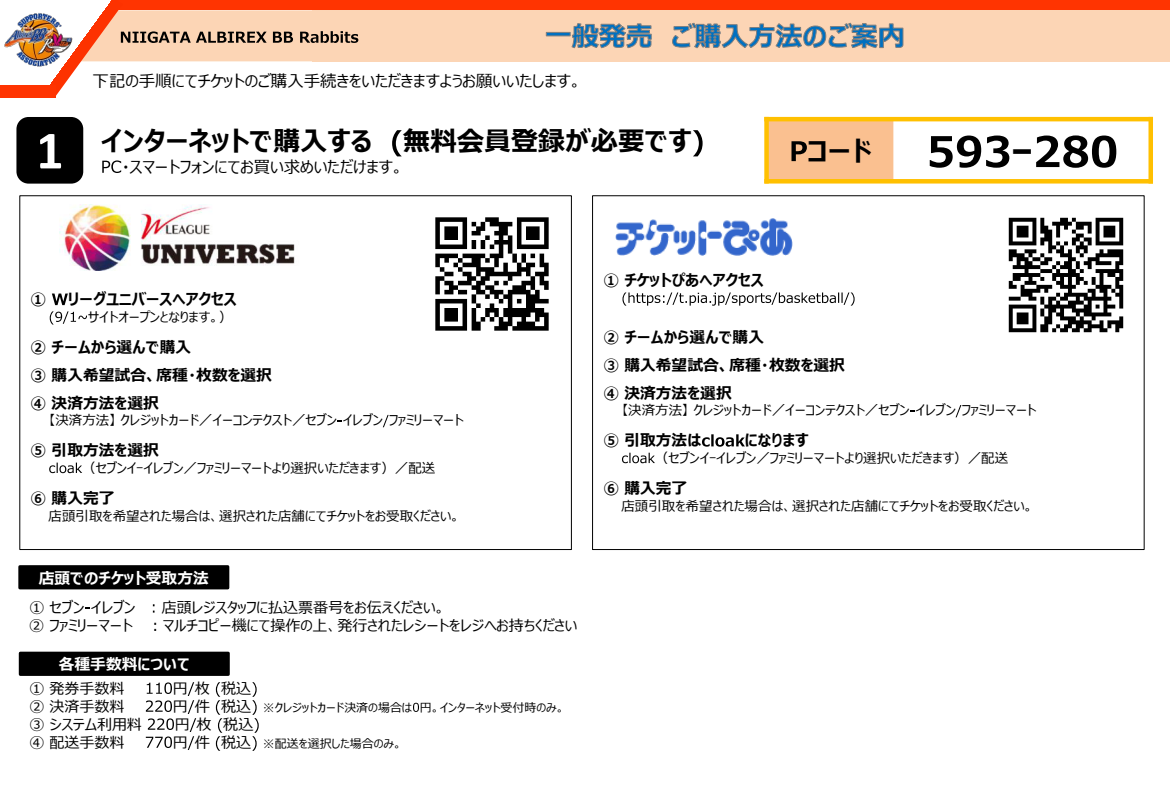
<style>
.page{position:relative;width:1170px;height:810px;background:#fff}
.page>*{position:absolute;margin:0;border:0;box-sizing:border-box;transform-origin:0 0}
.t1{font:700 54px "Calibri";color:#fff}
.t2{font:700 42px "Meiryo UI";color:#000}
.t3{font:700 27px "Meiryo UI";color:#000}
.t4{font:16.5px "Meiryo UI";color:#000}
.t5{font:700 15.75px/27.9px "Meiryo UI";color:#000}
.t6{font:700 15.75px "Meiryo UI";color:#fff}
.t7{font:15px/18px "Meiryo UI";color:#000;text-align:center}
.t8{font:13.5px "Meiryo UI";color:#000}
.t9{font:12px "Meiryo UI";color:#000}
.s1{font-size:15px}
</style>
<div class="page">
<div style="left:123px;top:0;width:1047px;height:9px;background:#ff3401"></div>
<div style="left:313px;top:10px;width:857px;height:51px;background:#fcd5b5"></div>
<img style="left:50px;top:0;width:73px;height:96px">
<img style="left:1px;top:85px;width:55px;height:12px">
<img style="left:4px;top:10px;width:58px;height:60px">
<svg style="left:546px;top:23px;width:106px;height:25px"></svg>
<svg style="left:672px;top:23px;width:231px;height:25px"></svg>
<svg style="left:392px;top:130px;width:10px;height:26px"></svg>
<svg style="left:693px;top:130px;width:10px;height:26px"></svg>
<svg style="left:102px;top:160px;width:19px;height:13px"></svg>
<div style="left:18px;top:118px;width:64px;height:64px;background:#000;border-radius:11px"></div>
<div style="left:16px;top:117px;width:67px;height:67px;border:3px solid #000;border-radius:11px"></div>
<svg style="left:52px;top:294px;width:16px;height:11px"></svg>
<svg style="left:50px;top:311px;width:37px;height:14px"></svg>
<svg style="left:383px;top:415px;width:6px;height:12px"></svg>
<svg style="left:49px;top:463px;width:33px;height:10px"></svg>
<div style="left:18px;top:565px;width:211px;height:24px;background:#000;border:3px solid #000"></div>
<svg style="left:153px;top:604px;width:2px;height:9px"></svg>
<div style="left:19px;top:652px;width:211px;height:24px;background:#000;border:3px solid #000"></div>
<svg style="left:147px;top:682px;width:25px;height:12px"></svg>
<svg style="left:146px;top:700px;width:26px;height:12px"></svg>
<svg style="left:413px;top:703px;width:6px;height:9px"></svg>
<svg style="left:148px;top:718px;width:26px;height:12px"></svg>
<svg style="left:146px;top:736px;width:26px;height:12px"></svg>
<svg style="left:188px;top:682px;width:8px;height:68px"></svg>
<svg style="left:216px;top:682px;width:6px;height:69px"></svg>
<svg style="left:252px;top:682px;width:7px;height:69px"></svg>
<svg style="left:62px;top:10px;width:296px;height:80px"></svg>
<svg style="left:622px;top:293px;width:233px;height:13px"></svg>
<svg style="left:956px;top:405px;width:5px;height:12px"></svg>
<svg style="left:702px;top:434px;width:43px;height:13px"></svg>
<svg style="left:622px;top:453px;width:33px;height:10px"></svg>
<img style="left:1008px;top:217px;width:116px;height:116px">
<img style="left:615px;top:219px;width:178px;height:37px">
<div style="left:767px;top:119px;width:127px;height:62px;background:#fac090"></div>
<hr style="left:893px;top:117px;width:2px;height:67px;background:#fff">
<div style="left:764px;top:117px;width:5px;height:67px;background:#ffc000"></div>
<hr style="left:1149px;top:117px;width:4px;height:67px;background:#ffc000">
<hr style="left:764px;top:117px;width:389px;height:4px;background:#ffc000">
<div style="left:764px;top:179px;width:389px;height:5px;background:#ffc000"></div>
<svg style="left:792px;top:141px;width:15px;height:20px"></svg>
<svg style="left:930px;top:136px;width:79px;height:32px"></svg>
<svg style="left:1036px;top:135px;width:80px;height:33px"></svg>
<img style="left:59px;top:204px;width:236px;height:66px">
<img style="left:435px;top:217px;width:114px;height:114px">
<h1 class="t1" style="left:36px;top:112px;width:29px">1</h1>
<p class="t4" style="left:93px;top:70px;width:491px">下記の手順にてチケットのご購入手続きをいただきますようお願いいたします。</p>
<h3 class="t3" style="left:101px;top:122px;width:592px">インターネットで購入する 無料会員登録が必要です</h3>
<p class="t4" style="left:122px;top:155px;width:284px">・スマートフォンにてお買い求めいただけます。</p>
<p class="t5" style="left:603px;top:267px;width:162px">① チケットぴあへアクセス</p>
<h3 class="t3" style="left:808px;top:132px;width:65px">コード</h3>
<h2 class="t2" style="left:1012px;top:122px;width:23px">ｰ</h2>
<p class="t5" style="left:31px;top:286px;width:17px">①</p>
<p class="t5" style="left:68px;top:286px;width:170px">リーグユニバースへアクセス</p>
<p class="t8" style="left:88px;top:307px;width:146px">サイトオープンとなります。）</p>
<p class="t5" style="left:31px;top:334px;width:243px">② チームから選んで購入<br>③ 購入希望試合、席種・枚数を選択<br>④ 決済方法を選択</p>
<p class="t8" style="left:49px;top:411px;width:417px">【決済方法】クレジットカード／イーコンテクスト／セブンイレブンファミリーマート</p>
<p class="t5" style="left:31px;top:437px;width:130px">⑤ 引取方法を選択</p>
<p class="t8" style="left:82px;top:459px;width:355px">（セブンイｰイレブン／ファミリーマートより選択いただきます）／配送</p>
<p class="t5" style="left:31px;top:485px;width:85px">⑥ 購入完了</p>
<p class="t8" style="left:49px;top:506px;width:413px">店頭引取を希望された場合は、選択された店舗にてチケットをお受取ください。</p>
<p class="t6" style="left:39px;top:567px;width:172px">店頭でのチケット受取方法</p>
<p class="t7" style="left:29px;top:599px;width:108px">① セブンイレブン</p>
<p class="t7" style="left:29px;top:599px;width:549px">店頭レジスタッフに払込票番号をお伝えください。<br>② ファミリーマート ︓マルチコピー機にて操作の上、発行されたレシートをレジへお持ちください</p>
<p class="t6" style="left:59px;top:653px;width:132px">各種手数料について</p>
<p class="t7" style="left:29px;top:680px;width:97px">① 発券手数料</p>
<p class="t7" style="left:173px;top:680px;width:80px">円枚 税込</p>
<p class="t7" style="left:29px;top:698px;width:97px">② 決済手数料</p>
<p class="t9" style="left:173px;top:699px;width:393px"><span class="s1">円件 税込</span> ※クレジットカード決済の場合は 円。インターネット受付時のみ。</p>
<p class="t7" style="left:29px;top:716px;width:114px">③ システム利用料</p>
<p class="t7" style="left:175px;top:716px;width:80px">円枚 税込</p>
<p class="t7" style="left:29px;top:734px;width:97px">④ 配送手数料</p>
<p class="t9" style="left:173px;top:735px;width:231px"><span class="s1">円件 税込</span> ※配送を選択した場合のみ。</p>
<p class="t5" style="left:603px;top:324px;width:243px">② チームから選んで購入<br>③ 購入希望試合、席種・枚数を選択<br>④ 決済方法を選択</p>
<p class="t8" style="left:621px;top:401px;width:417px">【決済方法】クレジットカード／イーコンテクスト／セブンイレブンファミリーマート</p>
<p class="t5" style="left:603px;top:428px;width:100px">⑤ 引取方法は</p>
<p class="t5" style="left:745px;top:428px;width:65px">になります</p>
<p class="t8" style="left:655px;top:449px;width:355px">（セブンイｰイレブン／ファミリーマートより選択いただきます）／配送</p>
<p class="t5" style="left:603px;top:475px;width:86px">⑥ 購入完了</p>
<p class="t8" style="left:621px;top:496px;width:414px">店頭引取を希望された場合は、選択された店舗にてチケットをお受取ください。</p>
</div>
